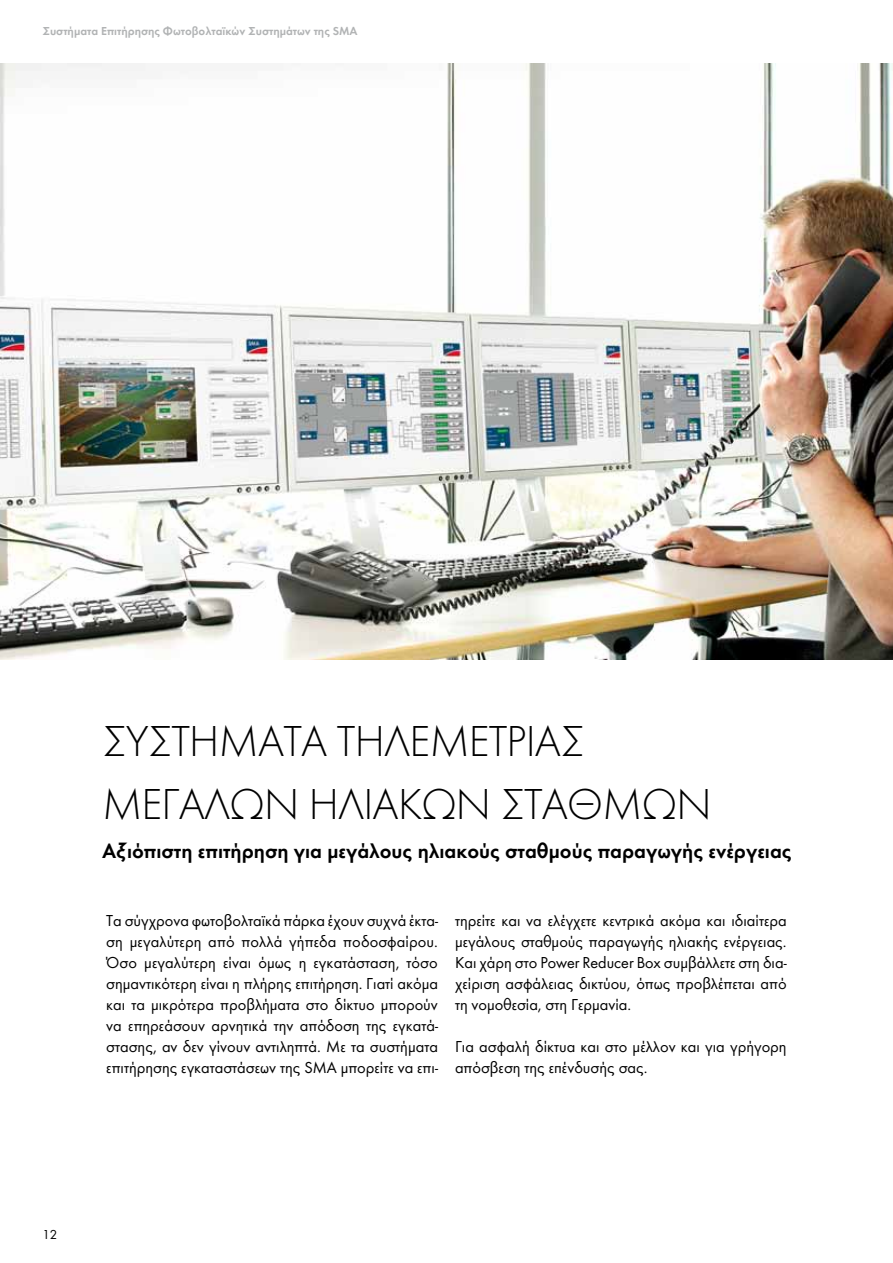
<style>
.page{position:relative;width:893px;height:1263px;background:#fff}
.page>*{position:absolute;margin:0;border:0;box-sizing:border-box;transform-origin:0 0}
.t1{font:45px/63px "SMA Futura Global Light";letter-spacing:-.02em;color:#000}
.t2{font:600 21px "SMA Futura Global";color:#000}
.t3{font:16.5px/21px "SMA Futura Global";color:#000;text-align:justify}
.t4{font:13.5px "SMA Futura Global";color:#000}
.t5{font:600 12px "SMA Futura Global";color:#b1b3b4}
</style>
<div class="page">
<img style="left:0;top:64px;width:893px;height:595px">
<p class="t5" style="left:43px;top:23px;width:317px">Συστήματα Επιτήρησης Φωτοβολταϊκών Συστημάτων της SMA</p>
<h1 class="t1" style="left:102px;top:709px;width:611px">ΣΥΣΤΗΜΑΤΑ ΤΗΛΕΜΕΤΡΙΑΣ<br>ΜΕΓΑΛΩΝ ΗΛΙΑΚΩΝ ΣΤΑΘΜΩΝ</h1>
<p class="t2" style="left:102px;top:838px;width:691px">Αξιόπιστη επιτήρηση για μεγάλους ηλιακούς σταθμούς παραγωγής ενέργειας</p>
<p class="t3" style="left:106px;top:910px;width:333px">Τα σύγχρονα ϕωτοβολταϊκά πάρκα έχουν συχνά έκτα&shy;ση μεγαλύτερη από πολλά γήπεδα ποδοσφαίρου.<br>Όσο μεγαλύτερη είναι όμως η εγκατάσταση, τόσο σημαντικότερη είναι η πλήρης επιτήρηση. Γιατί ακόμα και τα μικρότερα προβλήματα στο δίκτυο μπορούν να επηρεάσουν αρνητικά την απόδοση της εγκατά&shy;στασης, αν δεν γίνουν αντιληπτά. Με τα συστήματα επιτήρησης εγκαταστάσεων της SMA μπορείτε να επι-</p>
<p class="t3" style="left:455px;top:910px;width:333px">τηρείτε και να ελέγχετε κεντρικά ακόμα και ιδιαίτερα μεγάλους σταθμούς παραγωγής ηλιακής ενέργειας.<br>Και χάρη στο Power Reducer Box συμβάλλετε στη δια&shy;χείριση ασφάλειας δικτύου, όπως προβλέπεται από τη νομοθεσία, στη Γερμανία.</p>
<p class="t3" style="left:455px;top:1036px;width:333px">Για ασφαλή δίκτυα και στο μέλλον και για γρήγορη απόσβεση της εпένδυσής σας.</p>
<p class="t4" style="left:43px;top:1227px;width:16px">12</p>
</div>
